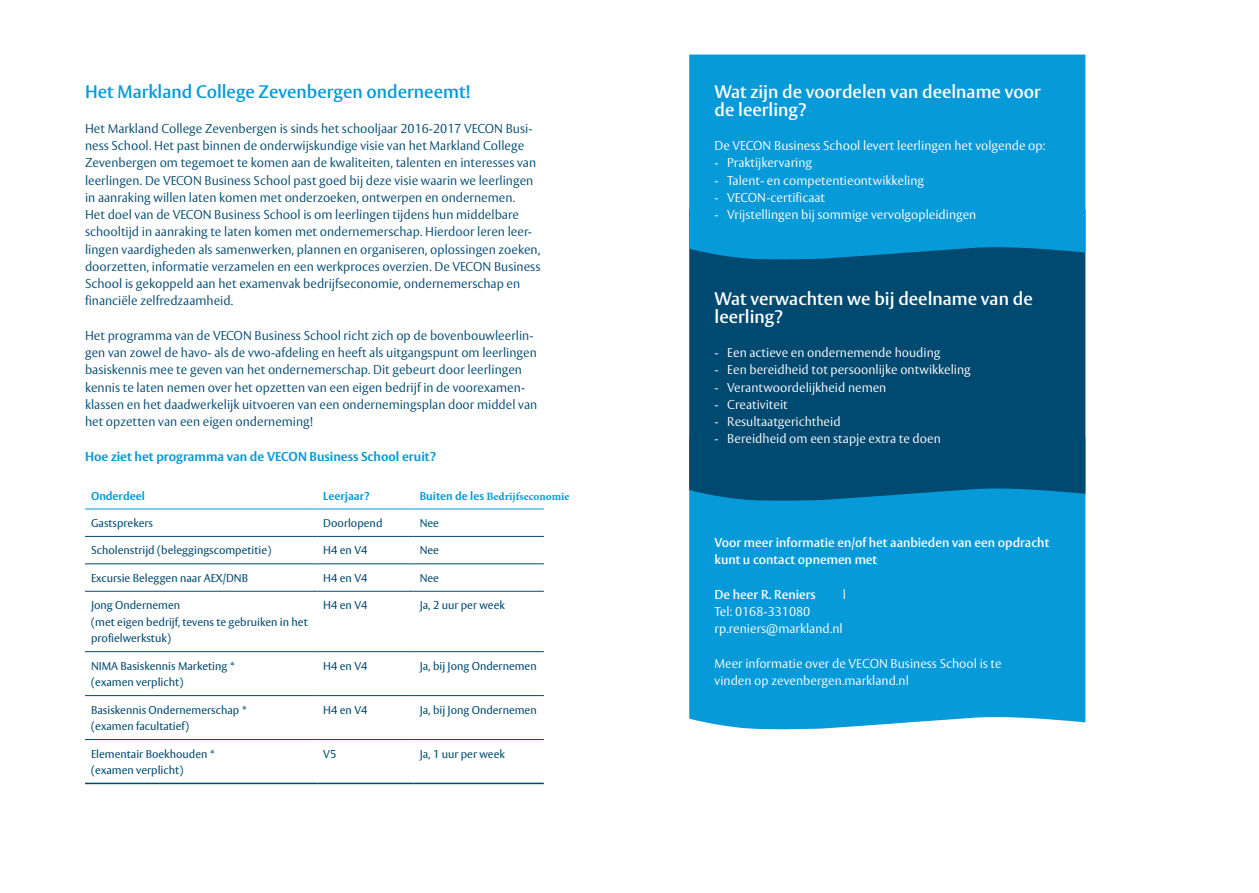
<style>
.page{position:relative;width:1259px;height:893px;background:#fff}
.page>*{position:absolute;margin:0;border:0;box-sizing:border-box;transform-origin:0 0}
.t1{font:600 18px/17.2px "Vesta";color:#fff}
.Kop{font:600 18px "Vesta";color:#069ad9}
.t2{font:300 12.75px/17.2px "Vesta";color:#004970}
.t3{font:300 12.75px/17.1px "Vesta";color:#fff}
.t4{font:600 12.75px/17.2px "Vesta";color:#fff}
.t5{font:700 12.75px "Vesta";color:#069ad9}
.t6{font:11.25px/16.5px "Vesta";color:#004970}
.t7{font:700 11.25px "Minion Pro";color:#069ad9}
.t8{font:700 11.25px "Vesta";color:#069ad9}
.s1{font-family:"Vesta"}
</style>
<div class="page">
<svg style="left:689px;top:502px;width:396px;height:228px;fill:#069ad9"></svg>
<div style="left:689px;top:260px;width:396px;height:242px;background:#004970"></div>
<hr style="left:85px;top:536px;width:232px;height:1px;background:#004970">
<hr style="left:317px;top:536px;width:97px;height:1px;background:#004970">
<hr style="left:414px;top:536px;width:130px;height:1px;background:#004970">
<hr style="left:85px;top:563px;width:232px;height:1px;background:#004970">
<hr style="left:317px;top:563px;width:97px;height:1px;background:#004970">
<hr style="left:414px;top:563px;width:130px;height:1px;background:#004970">
<hr style="left:85px;top:509px;width:232px;height:1px;background:#069ad9">
<hr style="left:317px;top:509px;width:97px;height:1px;background:#069ad9">
<hr style="left:414px;top:509px;width:130px;height:1px;background:#069ad9">
<hr style="left:85px;top:783px;width:232px;height:1px;background:#004970">
<hr style="left:317px;top:783px;width:97px;height:1px;background:#004970">
<hr style="left:414px;top:783px;width:130px;height:1px;background:#004970">
<hr style="left:85px;top:591px;width:232px;height:1px;background:#004970">
<hr style="left:317px;top:591px;width:97px;height:1px;background:#004970">
<hr style="left:414px;top:591px;width:130px;height:1px;background:#004970">
<hr style="left:85px;top:651px;width:232px;height:1px;background:#004970">
<hr style="left:317px;top:651px;width:97px;height:1px;background:#004970">
<hr style="left:414px;top:651px;width:130px;height:1px;background:#004970">
<hr style="left:85px;top:695px;width:232px;height:1px;background:#004970">
<hr style="left:317px;top:695px;width:97px;height:1px;background:#004970">
<hr style="left:414px;top:695px;width:130px;height:1px;background:#004970">
<hr style="left:85px;top:739px;width:232px;height:1px;background:#004970">
<hr style="left:317px;top:739px;width:97px;height:1px;background:#004970">
<hr style="left:414px;top:739px;width:130px;height:1px;background:#004970">
<div style="left:689px;top:55px;width:396px;height:205px;background:#069ad9"></div>
<p class="Kop" style="left:85px;top:81px;width:387px">Het Markland College Zevenbergen onderneemt!</p>
<p class="t2" style="left:85px;top:120px;width:457px">Het Markland College Zevenbergen is sinds het schooljaar 2016-2017 VECON Busi&shy;ness School. Het past binnen de onderwijskundige visie van het Markland College Zevenbergen om tegemoet te komen aan de kwaliteiten, talenten en interesses van leerlingen. De VECON Business School past goed bij deze visie waarin we leerlingen in aanraking willen laten komen met onderzoeken, ontwerpen en ondernemen.<br>Het doel van de VECON Business School is om leerlingen tijdens hun middelbare schooltijd in aanraking te laten komen met ondernemerschap. Hierdoor leren leer&shy;lingen vaardigheden als samenwerken, plannen en organiseren, oplossingen zoeken, doorzetten, informatie verzamelen en een werkproces overzien. De VECON Business School is gekoppeld aan het examenvak bedrijfseconomie, ondernemerschap en financiële zelfredzaamheid.</p>
<p class="t2" style="left:85px;top:327px;width:454px">Het programma van de VECON Business School richt zich op de bovenbouwleerlin&shy;gen van zowel de havo- als de vwo-afdeling en heeft als uitgangspunt om leerlingen basiskennis mee te geven van het ondernemerschap. Dit gebeurt door leerlingen kennis te laten nemen over het opzetten van een eigen bedrijf in de voorexamen&shy;klassen en het daadwerkelijk uitvoeren van een ondernemingsplan door middel van het opzetten van een eigen onderneming!</p>
<p class="t5" style="left:85px;top:448px;width:352px">Hoe ziet het programma van de VECON Business School eruit?</p>
<p class="t8" style="left:91px;top:489px;width:55px">Onderdeel</p>
<p class="t8" style="left:323px;top:489px;width:48px">Leerjaar?</p>
<p class="t7" style="left:420px;top:488px;width:151px"><span class="s1">Buiten de les</span> Bedrijfseconomie</p>
<p class="t6" style="left:91px;top:515px;width:64px">Gastsprekers</p>
<p class="t6" style="left:323px;top:515px;width:61px">Doorlopend</p>
<p class="t6" style="left:420px;top:515px;width:21px">Nee</p>
<p class="t6" style="left:91px;top:543px;width:182px">Scholenstrijd (beleggingscompetitie)</p>
<p class="t6" style="left:323px;top:543px;width:46px">H4 en V4</p>
<p class="t6" style="left:420px;top:543px;width:21px">Nee</p>
<p class="t6" style="left:91px;top:570px;width:159px">Excursie Beleggen naar AEX/DNB</p>
<p class="t6" style="left:323px;top:570px;width:46px">H4 en V4</p>
<p class="t6" style="left:420px;top:570px;width:21px">Nee</p>
<p class="t6" style="left:91px;top:598px;width:91px">Jong Ondernemen</p>
<p class="t6" style="left:91px;top:614px;width:218px">(met eigen bedrijf, tevens te gebruiken in het profielwerkstuk)</p>
<p class="t6" style="left:323px;top:598px;width:46px">H4 en V4</p>
<p class="t6" style="left:420px;top:598px;width:87px">Ja, 2 uur per week</p>
<p class="t6" style="left:91px;top:658px;width:145px">NIMA Basiskennis Marketing *</p>
<p class="t6" style="left:91px;top:674px;width:94px">(examen verplicht)</p>
<p class="t6" style="left:323px;top:658px;width:46px">H4 en V4</p>
<p class="t6" style="left:420px;top:658px;width:119px">Ja, bij Jong Ondernemen</p>
<p class="t6" style="left:91px;top:702px;width:157px">Basiskennis Ondernemerschap *</p>
<p class="t6" style="left:91px;top:718px;width:99px">(examen facultatief)</p>
<p class="t6" style="left:323px;top:702px;width:46px">H4 en V4</p>
<p class="t6" style="left:420px;top:702px;width:119px">Ja, bij Jong Ondernemen</p>
<p class="t6" style="left:91px;top:746px;width:125px">Elementair Boekhouden *</p>
<p class="t6" style="left:91px;top:762px;width:94px">(examen verplicht)</p>
<p class="t6" style="left:323px;top:746px;width:15px">V5</p>
<p class="t6" style="left:420px;top:746px;width:87px">Ja, 1 uur per week</p>
<p class="t1" style="left:714px;top:84px;width:328px">Wat zijn de voordelen van deelname voor de leerling?</p>
<p class="t3" style="left:714px;top:138px;width:332px">De VECON Business School levert leerlingen het volgende op:</p>
<p class="t3" style="left:714px;top:155px;width:99px">- Praktijkervaring</p>
<p class="t3" style="left:714px;top:172px;width:211px">- Talent- en competentieontwikkeling</p>
<p class="t3" style="left:714px;top:189px;width:112px">- VECON-certificaat</p>
<p class="t3" style="left:714px;top:207px;width:263px">- Vrijstellingen bij sommige vervolgopleidingen</p>
<p class="t1" style="left:714px;top:291px;width:320px">Wat verwachten we bij deelname van de leerling?</p>
<p class="t3" style="left:714px;top:345px;width:227px">- Een actieve en ondernemende houding</p>
<p class="t3" style="left:714px;top:362px;width:258px">- Een bereidheid tot persoonlijke ontwikkeling</p>
<p class="t3" style="left:714px;top:379px;width:173px">- Verantwoordelijkheid nemen</p>
<p class="t3" style="left:714px;top:396px;width:75px">- Creativiteit</p>
<p class="t3" style="left:714px;top:414px;width:127px">- Resultaatgerichtheid</p>
<p class="t3" style="left:714px;top:431px;width:228px">- Bereidheid om een stapje extra te doen</p>
<p class="t4" style="left:714px;top:534px;width:336px">Voor meer informatie en/of het aanbieden van een opdracht kunt u contact opnemen met</p>
<p class="t4" style="left:714px;top:586px;width:103px">De heer R. Reniers</p>
<p class="t3" style="left:714px;top:603px;width:97px">Tel: 0168-331080</p>
<p class="t3" style="left:714px;top:621px;width:130px">rp.reniers@markland.nl</p>
<p class="t3" style="left:843px;top:586px;width:5px">l</p>
<p class="t3" style="left:714px;top:655px;width:289px">Meer informatie over de VECON Business School is te vinden op zevenbergen.markland.nl</p>
</div>
